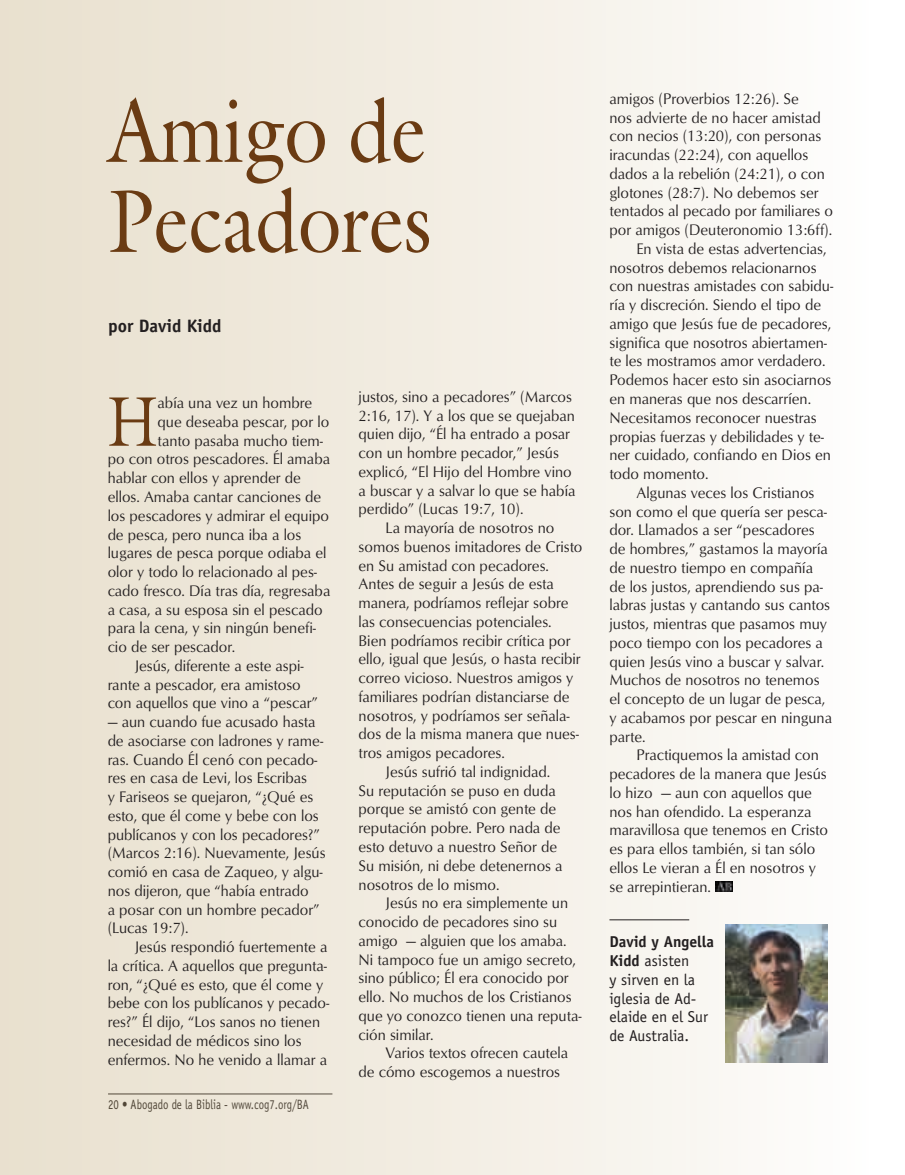
<style>
.page{position:relative;width:905px;height:1175px;background:#fff}
.page>*{position:absolute;margin:0;border:0;box-sizing:border-box;transform-origin:0 0}
.t1{font:90px/90px "Galliard";letter-spacing:-.005em;color:#6a3b13;scale:.85 1}
.t2{font:70.95px "Galliard";color:#6a3b13;scale:.8 1}
.t3{font:700 18px "Officina Sans";color:#231f20}
.t4{font:15.75px/18.8px "Optimum Roman DTC";color:#231f20;scale:.95 1}
.t5{font:15.75px/18.8px "Officina Sans";color:#231f20}
.t6{font:13.5px "Officina Sans";color:#231f20;scale:.8 1}
.s1{font-weight:700}
</style>
<div class="page">
<div style="left:0;top:0;width:904px;height:1174px;background:linear-gradient(to right,#e8dfcc,#fefefd)"></div>
<hr style="left:609px;top:919px;width:80px;height:1px;background:#231f20">
<img style="left:715px;top:881px;width:17px;height:10px">
<img style="left:725px;top:924px;width:102px;height:138px">
<h1 class="t1" style="left:108px;top:85px;width:382px">Amigo de<br>Pecadores</h1>
<p class="t3" style="left:108px;top:315px;width:115px">por David Kidd</p>
<h2 class="t2" style="left:108px;top:377px;width:64px">H</h2>
<p class="t4" style="left:158px;top:393px;width:164px">abía una vez un hombre</p>
<p class="t4" style="left:158px;top:412px;width:182px">que deseaba pescar, por lo</p>
<p class="t4" style="left:158px;top:431px;width:176px">tanto pasaba mucho tiem-</p>
<p class="t4" style="left:108px;top:449px;width:235px">po con otros pescadores. Él amaba</p>
<p class="t4" style="left:108px;top:468px;width:205px">hablar con ellos y aprender de</p>
<p class="t4" style="left:108px;top:487px;width:226px">ellos. Amaba cantar canciones de</p>
<p class="t4" style="left:108px;top:506px;width:234px">los pescadores y admirar el equipo</p>
<p class="t4" style="left:108px;top:524px;width:205px">de pesca, pero nunca iba a los</p>
<p class="t4" style="left:108px;top:543px;width:232px">lugares de pesca porque odiaba el</p>
<p class="t4" style="left:108px;top:562px;width:222px">olor y todo lo relacionado al pes-</p>
<p class="t4" style="left:108px;top:581px;width:236px">cado fresco. Día tras día, regresaba</p>
<p class="t4" style="left:108px;top:599px;width:228px">a casa, a su esposa sin el pescado</p>
<p class="t4" style="left:108px;top:618px;width:221px">para la cena, y sin ningún benefi-</p>
<p class="t4" style="left:108px;top:637px;width:136px">cio de ser pescador.</p>
<p class="t4" style="left:135px;top:656px;width:180px">Jesús, diferente a este aspi-</p>
<p class="t4" style="left:108px;top:674px;width:205px">rante a pescador, era amistoso</p>
<p class="t4" style="left:108px;top:693px;width:223px">con aquellos que vino a “pescar”</p>
<p class="t4" style="left:108px;top:712px;width:231px">— aun cuando fue acusado hasta de asociarse con ladrones y rame&shy;ras. Cuando Él cenó con pecado&shy;res en casa de Levi, los Escribas<br>y Fariseos se quejaron, “¿Qué es esto, que él come y bebe con los publícanos y con los pecadores?” (Marcos 2:16). Nuevamente, Jesús comió en casa de Zaqueo, y algu&shy;nos dijeron, que “había entrado<br>a posar con un hombre pecador” (Lucas 19:7).</p>
<p class="t4" style="left:108px;top:937px;width:235px;text-indent:27px">Jesús respondió fuertemente a la crítica. A aquellos que pregunta&shy;ron, “¿Qué es esto, que él come y bebe con los publícanos y pecado&shy;res?” Él dijo, “Los sanos no tienen necesidad de médicos sino los enfermos. No he venido a llamar a</p>
<p class="t6" style="left:108px;top:1096px;width:252px">20 • Abogado de la Biblia - www.cog7.org/BA</p>
<p class="t4" style="left:358px;top:387px;width:230px">justos, sino a pecadores” (Marcos<br>2:16, 17). Y a los que se quejaban quien dijo, “Él ha entrado a posar con un hombre pecador,” Jesús explicó, “El Hijo del Hombre vino a buscar y a salvar lo que se había perdido” (Lucas 19:7, 10).</p>
<p class="t4" style="left:385px;top:518px;width:179px">La mayoría de nosotros no</p>
<p class="t4" style="left:358px;top:537px;width:237px">somos buenos imitadores de Cristo</p>
<p class="t4" style="left:358px;top:555px;width:202px">en Su amistad con pecadores.</p>
<p class="t4" style="left:358px;top:574px;width:207px">Antes de seguir a Jesús de esta</p>
<p class="t4" style="left:358px;top:593px;width:222px">manera, podríamos reflejar sobre</p>
<p class="t4" style="left:358px;top:612px;width:205px">las consecuencias potenciales.</p>
<p class="t4" style="left:358px;top:630px;width:225px">Bien podríamos recibir crítica por</p>
<p class="t4" style="left:358px;top:649px;width:235px">ello, igual que Jesús, o hasta recibir</p>
<p class="t4" style="left:358px;top:668px;width:228px">correo vicioso. Nuestros amigos y</p>
<p class="t4" style="left:358px;top:687px;width:223px">familiares podrían distanciarse de</p>
<p class="t4" style="left:358px;top:705px;width:224px">nosotros, y podríamos ser señala-</p>
<p class="t4" style="left:358px;top:724px;width:234px">dos de la misma manera que nues-</p>
<p class="t4" style="left:358px;top:743px;width:155px">tros amigos pecadores.</p>
<p class="t4" style="left:385px;top:762px;width:175px">Jesús sufrió tal indignidad.</p>
<p class="t4" style="left:358px;top:780px;width:209px">Su reputación se puso en duda</p>
<p class="t4" style="left:358px;top:799px;width:209px">porque se amistó con gente de</p>
<p class="t4" style="left:358px;top:818px;width:214px">reputación pobre. Pero nada de</p>
<p class="t4" style="left:358px;top:837px;width:211px">esto detuvo a nuestro Señor de</p>
<p class="t4" style="left:358px;top:855px;width:216px">Su misión, ni debe detenernos a</p>
<p class="t4" style="left:358px;top:874px;width:150px">nosotros de lo mismo.</p>
<p class="t4" style="left:385px;top:893px;width:194px">Jesús no era simplemente un</p>
<p class="t4" style="left:358px;top:912px;width:211px">conocido de pecadores sino su</p>
<p class="t4" style="left:358px;top:930px;width:220px">amigo — alguien que los amaba.</p>
<p class="t4" style="left:358px;top:949px;width:230px">Ni tampoco fue un amigo secreto,</p>
<p class="t4" style="left:358px;top:968px;width:223px">sino público; Él era conocido por</p>
<p class="t4" style="left:358px;top:987px;width:226px">ello. No muchos de los Cristianos</p>
<p class="t4" style="left:358px;top:1005px;width:236px">que yo conozco tienen una reputa-</p>
<p class="t4" style="left:358px;top:1024px;width:80px">ción similar.</p>
<p class="t4" style="left:385px;top:1043px;width:194px">Varios textos ofrecen cautela</p>
<p class="t4" style="left:358px;top:1062px;width:214px">de cómo escogemos a nuestros</p>
<p class="t4" style="left:609px;top:89px;width:201px">amigos (Proverbios 12:26). Se</p>
<p class="t4" style="left:609px;top:108px;width:224px">nos advierte de no hacer amistad</p>
<p class="t4" style="left:609px;top:126px;width:224px">con necios (13:20), con personas</p>
<p class="t4" style="left:609px;top:145px;width:211px">iracundas (22:24), con aquellos</p>
<p class="t4" style="left:609px;top:164px;width:228px">dados a la rebelión (24:21), o con</p>
<p class="t4" style="left:609px;top:183px;width:222px">glotones (28:7). No debemos ser</p>
<p class="t4" style="left:609px;top:201px;width:237px">tentados al pecado por familiares o</p>
<p class="t4" style="left:609px;top:220px;width:236px">por amigos (Deuteronomio 13:6ff).</p>
<p class="t4" style="left:636px;top:239px;width:201px">En vista de estas advertencias,</p>
<p class="t4" style="left:609px;top:258px;width:220px">nosotros debemos relacionarnos</p>
<p class="t4" style="left:609px;top:276px;width:237px">con nuestras amistades con sabidu-</p>
<p class="t4" style="left:609px;top:295px;width:224px">ría y discreción. Siendo el tipo de</p>
<p class="t4" style="left:609px;top:314px;width:235px">amigo que Jesús fue de pecadores,</p>
<p class="t4" style="left:609px;top:333px;width:231px">significa que nosotros abiertamen-</p>
<p class="t4" style="left:609px;top:351px;width:229px">te les mostramos amor verdadero.</p>
<p class="t4" style="left:609px;top:370px;width:235px">Podemos hacer esto sin asociarnos</p>
<p class="t4" style="left:609px;top:389px;width:214px">en maneras que nos descarríen.</p>
<p class="t4" style="left:609px;top:408px;width:220px">Necesitamos reconocer nuestras</p>
<p class="t4" style="left:609px;top:426px;width:227px">propias fuerzas y debilidades y te-</p>
<p class="t4" style="left:609px;top:445px;width:234px">ner cuidado, confiando en Dios en</p>
<p class="t4" style="left:609px;top:464px;width:106px">todo momento.</p>
<p class="t4" style="left:636px;top:483px;width:189px">Algunas veces los Cristianos</p>
<p class="t4" style="left:609px;top:501px;width:231px">son como el que quería ser pesca-</p>
<p class="t4" style="left:609px;top:520px;width:218px">dor. Llamados a ser “pescadores</p>
<p class="t4" style="left:609px;top:539px;width:231px">de hombres,” gastamos la mayoría</p>
<p class="t4" style="left:609px;top:558px;width:216px">de nuestro tiempo en compañía</p>
<p class="t4" style="left:609px;top:576px;width:226px">de los justos, aprendiendo sus pa-</p>
<p class="t4" style="left:609px;top:595px;width:234px">labras justas y cantando sus cantos</p>
<p class="t4" style="left:609px;top:614px;width:230px">justos, mientras que pasamos muy</p>
<p class="t4" style="left:609px;top:633px;width:226px">poco tiempo con los pecadores a</p>
<p class="t4" style="left:609px;top:651px;width:228px">quien Jesús vino a buscar y salvar.</p>
<p class="t4" style="left:609px;top:670px;width:223px">Muchos de nosotros no tenemos</p>
<p class="t4" style="left:609px;top:689px;width:229px">el concepto de un lugar de pesca,</p>
<p class="t4" style="left:609px;top:708px;width:236px">y acabamos por pescar en ninguna</p>
<p class="t4" style="left:609px;top:726px;width:40px">parte.</p>
<p class="t4" style="left:636px;top:745px;width:193px">Practiquemos la amistad con</p>
<p class="t4" style="left:609px;top:764px;width:230px">pecadores de la manera que Jesús</p>
<p class="t4" style="left:609px;top:783px;width:215px">lo hizo — aun con aquellos que</p>
<p class="t4" style="left:609px;top:801px;width:214px">nos han ofendido. La esperanza</p>
<p class="t4" style="left:609px;top:820px;width:231px">maravillosa que tenemos en Cristo</p>
<p class="t4" style="left:609px;top:839px;width:218px">es para ellos también, si tan sólo</p>
<p class="t4" style="left:609px;top:858px;width:219px">ellos Le vieran a Él en nosotros y</p>
<p class="t4" style="left:609px;top:876px;width:108px">se arrepintieran.</p>
<p class="t5" style="left:609px;top:932px;width:106px"><span class="s1">David y Angella<br>Kidd</span> asisten<br>y sirven en la iglesia de Ad&shy;elaide en el Sur de Australia.</p>
</div>
